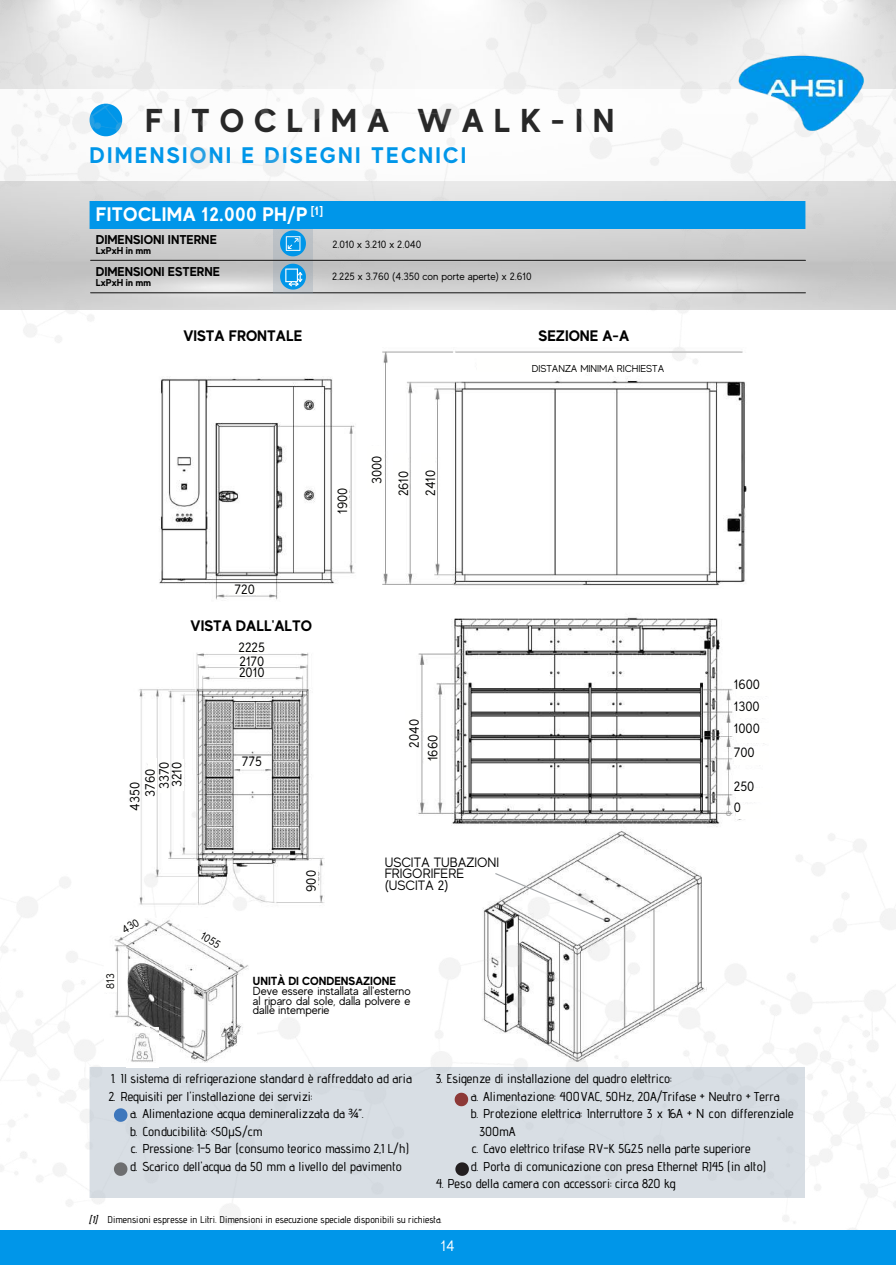
<style>
.page{position:relative;width:896px;height:1265px;background:#fff}
.page>*{position:absolute;margin:0;border:0;box-sizing:border-box;transform-origin:0 0}
.t1{font:700 33px "MADE Evolve Sans";letter-spacing:.3em;color:#282828}
.t2{font:700 22.5px "MADE Evolve Sans";letter-spacing:.1em;color:#0096e9}
.t3{font:700 19.5px "MADE Evolve Sans";letter-spacing:.015em;color:#fff}
.t4{font:700 15.15px "MADE Evolve Sans";color:#000}
.t5{font:15px "MADE Evolve Sans";color:#fffffe}
.t6{font:13.5px/22.2px "MADE Evolve Sans";color:#000}
.t7{font:500 12.9px/17.5px "Advent Pro";color:#000}
.t8{font:700 12.75px "MADE Evolve Sans";color:#000}
.t9{font:11.7px/9.8px "MADE Evolve Sans";color:#000;text-align:justify}
.t10{font:700 11.7px "MADE Evolve Sans";color:#000}
.t11{font:11.1px "MADE Evolve Sans";color:#000}
.t12{font:10.5px "MADE Evolve Sans";color:#000}
.t13{font:10.05px "MADE Evolve Sans";color:#000}
.t14{font:500 9.9px "Advent Pro";color:#000}
.t15{font:700 9.9px "MADE Evolve Sans";color:#000}
.s1{font-family:"Noto Sans";font-weight:400}
.s2{font-family:"CA Generated";font-weight:400}
</style>
<div class="page">
<img style="left:382px;top:424px;width:365px;height:162px">
<img style="left:159px;top:424px;width:196px;height:176px">
<img style="left:0;top:0;width:896px;height:424px">
<img style="left:418px;top:617px;width:346px;height:135px">
<div style="left:405px;top:710px;width:14px;height:35px;background:#fffffe"></div>
<div style="left:424px;top:728px;width:14px;height:35px;background:#fffffe"></div>
<div style="left:733px;top:751px;width:35px;height:13px;background:#fffffe"></div>
<div style="left:736px;top:728px;width:35px;height:14px;background:#fffffe"></div>
<div style="left:736px;top:704px;width:35px;height:13px;background:#fffffe"></div>
<div style="left:736px;top:682px;width:35px;height:13px;background:#fffffe"></div>
<img style="left:139px;top:652px;width:172px;height:100px">
<div style="left:236px;top:644px;width:31px;height:9px;background:#fffffe"></div>
<div style="left:238px;top:657px;width:31px;height:9px;background:#fffffe"></div>
<div style="left:238px;top:669px;width:31px;height:9px;background:#fffffe"></div>
<img style="left:0;top:752px;width:896px;height:478px">
<div style="left:0;top:1230px;width:896px;height:34px;background:#0096e9"></div>
<img style="left:736px;top:48px;width:129px;height:82px">
<svg style="left:90px;top:201px;width:715px;height:92px"></svg>
<div style="left:90px;top:1067px;width:714px;height:130px;background:#d8dee4"></div>
<svg style="left:454px;top:1092px;width:14px;height:14px"></svg>
<svg style="left:114px;top:1162px;width:13px;height:13px"></svg>
<svg style="left:114px;top:1108px;width:13px;height:13px"></svg>
<svg style="left:455px;top:1162px;width:14px;height:13px"></svg>
<div style="left:335px;top:486px;width:13px;height:24px;background:#fffffe"></div>
<div style="left:229px;top:586px;width:31px;height:9px;background:#fffffe"></div>
<div style="left:367px;top:447px;width:17px;height:41px;background:#fffffe"></div>
<div style="left:394px;top:453px;width:13px;height:42px;background:#fffffe"></div>
<div style="left:421px;top:453px;width:14px;height:42px;background:#fffffe"></div>
<div style="left:478px;top:357px;width:135px;height:15px;background:#fffffe"></div>
<img style="left:104px;top:918px;width:152px;height:144px">
<img style="left:127px;top:1027px;width:31px;height:40px">
<svg style="left:193px;top:929px;width:32px;height:23px"></svg>
<div style="left:104px;top:972px;width:13px;height:19px;background:#fffffe"></div>
<svg style="left:494px;top:872px;width:111px;height:49px"></svg>
<svg style="left:117px;top:916px;width:27px;height:21px"></svg>
<h1 class="t1" style="left:145px;top:101px;width:471px">FITOCLIMA WALK-IN</h1>
<h2 class="t2" style="left:90px;top:142px;width:378px">DIMENSIONI E DISEGNI TECNICI</h2>
<h3 class="t3" style="left:96px;top:203px;width:229px">FITOCLIMA 12.000 PH/P <sup>[1]</sup></h3>
<p class="t8" style="left:96px;top:232px;width:123px">DIMENSIONI INTERNE</p>
<p class="t15" style="left:96px;top:244px;width:57px">LxPxH in mm</p>
<p class="t8" style="left:96px;top:264px;width:126px">DIMENSIONI ESTERNE</p>
<p class="t15" style="left:96px;top:276px;width:57px">LxPxH in mm</p>
<p class="t12" style="left:332px;top:238px;width:91px">2.010 x 3.210 x 2.040</p>
<p class="t12" style="left:332px;top:271px;width:201px">2.225 x 3.760 (4.350 con porte aperte) x 2.610</p>
<p class="t4" style="left:183px;top:327px;width:120px">VISTA FRONTALE</p>
<p class="t4" style="left:538px;top:327px;width:92px">SEZIONE A-A</p>
<p class="t6" style="left:331px;top:513px;width:28px;rotate:-90deg">1900</p>
<p class="t6" style="left:363px;top:496px;width:43px;line-height:26.8px;text-indent:13px;rotate:-90deg">3000<br>2610<br>2410</p>
<p class="t6" style="left:234px;top:578px;width:22px">720</p>
<p class="t4" style="left:191px;top:617px;width:123px">VISTA DALL'ALTO</p>
<p class="t6" style="left:238px;top:640px;width:28px;line-height:13.5px">2225<br>2170</p>
<p class="t6" style="left:239px;top:662px;width:27px">2010</p>
<p class="t6" style="left:127px;top:796px;width:29px;line-height:15.3px;text-indent:-14px;rotate:-90deg">4350<br>3760</p>
<p class="t6" style="left:158px;top:789px;width:29px;line-height:12.8px;rotate:-90deg">3370<br>3210</p>
<p class="t6" style="left:242px;top:750px;width:21px">775</p>
<p class="t6" style="left:405px;top:761px;width:44px;line-height:18.6px;text-indent:14px;rotate:-90deg">2040<br>1660</p>
<p class="t11" style="left:104px;top:988px;width:17px;rotate:-90deg">813</p>
<p class="t11" style="left:205px;top:929px;width:22px;rotate:30deg">1055</p>
<p class="t6" style="left:300px;top:892px;width:23px;rotate:-90deg">900</p>
<p class="t6" style="left:385px;top:857px;width:116px;line-height:11.2px">USCITA TUBAZIONI<br>FRIGORIFERE (USCITA 2)</p>
<p class="t10" style="left:253px;top:974px;width:144px">UNITÀ DI CONDENSAZIONE</p>
<p class="t9" style="left:253px;top:986px;width:159px">Deve essere installata all'esterno al riparo dal sole, dalla polvere e dalle intemperie</p>
<p class="t13" style="left:531px;top:363px;width:134px">DISTANZA MINIMA RICHIESTA</p>
<p class="t6" style="left:733px;top:673px;width:28px;text-align:justify">1600<br>1300<br>1000</p>
<p class="t6" style="left:733px;top:741px;width:22px">700</p>
<p class="t6" style="left:733px;top:776px;width:22px;line-height:21.1px">250<br>0</p>
<p class="t7" style="left:111px;top:1069px;width:302px">1. Il sistema di refrigerazione standard è raffreddato ad aria</p>
<p class="t7" style="left:130px;top:1087px;width:281px;text-indent:-21px">2. Requisiti per l'installazione dei servizi:<br>a. Alimentazione acqua demineralizzata da <span class="s1">¾</span>”.<br>b. Conducibilità: &lt;50μS/cm<br>c. Pressione: 1-5 Bar (consumo teorico massimo 2,1 L/h) d. Scarico dell'acqua da 50 mm a livello del pavimento</p>
<p class="t7" style="left:436px;top:1069px;width:237px">3. Esigenze di installazione del quadro elettrico:</p>
<p class="t7" style="left:471px;top:1087px;width:310px">a. Alimentazione: 400VAC, 50Hz, 20A/Trifase + Neutro + Terra</p>
<p class="t7" style="left:470px;top:1104px;width:324px">b. Protezione elettrica: Interruttore 3 x 16A + N con differenziale</p>
<p class="t7" style="left:479px;top:1122px;width:37px">300mA</p>
<p class="t7" style="left:472px;top:1139px;width:280px">c. Cavo elettrico trifase RV-K 5G2.5 nella parte superiore</p>
<p class="t7" style="left:470px;top:1157px;width:297px">d. Porta di comunicazione con presa Ethernet RJ45 (in alto)</p>
<p class="t7" style="left:436px;top:1174px;width:241px">4. Peso della camera con accessori: circa 820 kg</p>
<p class="t14" style="left:90px;top:1213px;width:354px"><span class="s2">[1]</span> Dimensioni espresse in Litri. Dimensioni in esecuzione speciale disponibili su richiesta.</p>
<p class="t5" style="left:441px;top:1237px;width:15px">14</p>
</div>
